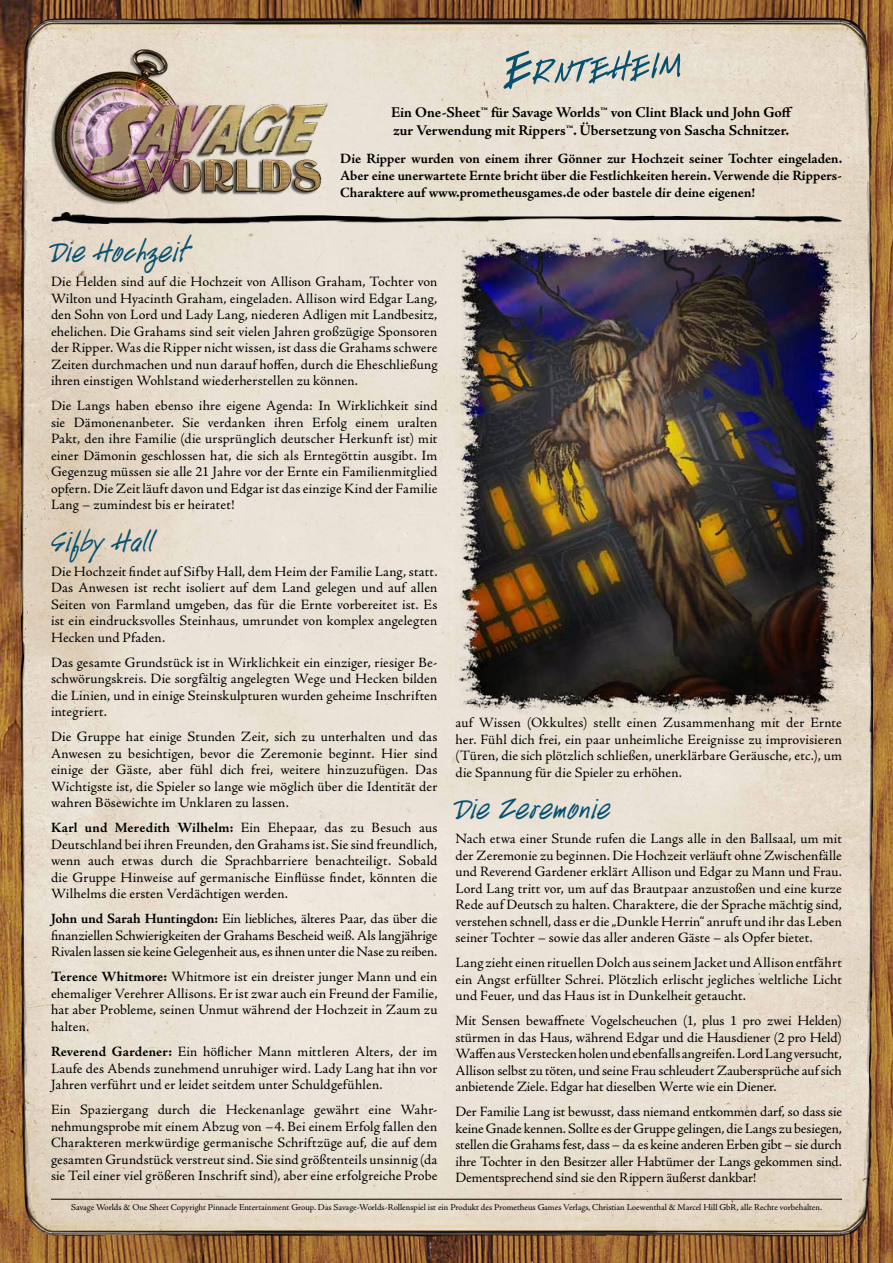
<style>
.page{position:relative;width:893px;height:1263px;background:#fff}
.page>*{position:absolute;margin:0;border:0;box-sizing:border-box;transform-origin:0 0}
.t1{font:700 50.4px "Hand Script";color:#065171}
.t2{font:700 39px "Hand Script";letter-spacing:-.005em;color:#065171}
.t3{font:700 15px/18px "Adobe Jenson Pro";letter-spacing:-.005em;color:#000}
.t4{font:14.25px/16.5px "Adobe Jenson Pro";letter-spacing:.005em;color:#000;text-align:justify}
.t5{font:700 14.25px/17.1px "Adobe Jenson Pro";letter-spacing:-.005em;color:#000;text-align:justify}
.t6{font:9px "Adobe Jenson Pro";letter-spacing:-.005em;color:#000}
.s1{font-size:72px}
.s2{font-weight:700}
</style>
<div class="page">
<img style="left:0;top:0;width:893px;height:1263px">
<img style="left:44px;top:45px;width:288px;height:167px">
<img style="left:51px;top:213px;width:791px;height:10px">
<hr style="left:51px;top:1199px;width:791px;height:1px;background:#000">
<img style="left:455px;top:234px;width:387px;height:483px">
<h1 class="t1" style="left:504px;top:50px;width:179px;rotate:-3deg"><span class="s1">E</span>rnteheim</h1>
<p class="t3" style="left:391px;top:104px;width:403px">Ein One-Sheet™ für Savage Worlds™ von Clint Black und John Goff zur Verwendung mit Rippers™. Übersetzung von Sascha Schnitzer.</p>
<p class="t5" style="left:340px;top:150px;width:504px">Die Ripper wurden von einem ihrer Gönner zur Hochzeit seiner Tochter eingeladen.<br>Aber eine unerwartete Ernte bricht über die Festlichkeiten herein. Verwende die Rippers-Charaktere auf www.prometheusgames.de oder bastele dir deine eigenen!</p>
<h2 class="t2" style="left:51px;top:234px;width:141px">Die Hochzeit</h2>
<p class="t4" style="left:51px;top:274px;width:388px">Die Helden sind auf die Hochzeit von Allison Graham, Tochter von Wilton und Hyacinth Graham, eingeladen. Allison wird Edgar Lang, den Sohn von Lord und Lady Lang, niederen Adligen mit Landbesitz, ehelichen. Die Grahams sind seit vielen Jahren großzügige Sponsoren der Ripper. Was die Ripper nicht wissen, ist dass die Grahams schwere Zeiten durchmachen und nun darauf hoffen, durch die Eheschließung ihren einstigen Wohlstand wiederherstellen zu können.</p>
<p class="t4" style="left:51px;top:398px;width:388px">Die Langs haben ebenso ihre eigene Agenda: In Wirklichkeit sind sie Dämonenanbeter. Sie verdanken ihren Erfolg einem uralten Pakt, den ihre Familie (die ursprünglich deutscher Herkunft ist) mit einer Dämonin geschlossen hat, die sich als Erntegöttin ausgibt. Im Gegenzug müssen sie alle 21 Jahre vor der Ernte ein Familienmitglied opfern. Die Zeit läuft davon und Edgar ist das einzige Kind der Familie Lang – zumindest bis er heiratet!</p>
<h2 class="t2" style="left:51px;top:523px;width:105px">Sifby Hall</h2>
<p class="t4" style="left:51px;top:563px;width:388px">Die Hochzeit findet auf Sifby Hall, dem Heim der Familie Lang, statt.<br>Das Anwesen ist recht isoliert auf dem Land gelegen und auf allen Seiten von Farmland umgeben, das für die Ernte vorbereitet ist. Es ist ein eindrucksvolles Steinhaus, umrundet von komplex angelegten Hecken und Pfaden.</p>
<p class="t4" style="left:51px;top:654px;width:388px">Das gesamte Grundstück ist in Wirklichkeit ein einziger, riesiger Be&shy;schwörungskreis. Die sorgfältig angelegten Wege und Hecken bilden die Linien, und in einige Steinskulpturen wurden geheime Inschriften integriert.</p>
<p class="t4" style="left:51px;top:729px;width:388px">Die Gruppe hat einige Stunden Zeit, sich zu unterhalten und das Anwesen zu besichtigen, bevor die Zeremonie beginnt. Hier sind einige der Gäste, aber fühl dich frei, weitere hinzuzufügen. Das Wichtigste ist, die Spieler so lange wie möglich über die Identität der wahren Bösewichte im Unklaren zu lassen.</p>
<p class="t4" style="left:51px;top:820px;width:388px"><span class="s2">Karl und Meredith Wilhelm:</span> Ein Ehepaar, das zu Besuch aus Deutschland bei ihren Freunden, den Grahams ist. Sie sind freundlich, wenn auch etwas durch die Sprachbarriere benachteiligt. Sobald die Gruppe Hinweise auf germanische Einflüsse findet, könnten die Wilhelms die ersten Verdächtigen werden.</p>
<p class="t4" style="left:51px;top:911px;width:388px"><span class="s2">John und Sarah Huntingdon:</span> Ein liebliches, älteres Paar, das über die finanziellen Schwierigkeiten der Grahams Bescheid weiß. Als langjährige Rivalen lassen sie keine Gelegenheit aus, es ihnen unter die Nase zu reiben.</p>
<p class="t4" style="left:51px;top:969px;width:388px"><span class="s2">Terence Whitmore:</span> Whitmore ist ein dreister junger Mann und ein ehemaliger Verehrer Allisons. Er ist zwar auch ein Freund der Familie, hat aber Probleme, seinen Unmut während der Hochzeit in Zaum zu halten.</p>
<p class="t4" style="left:51px;top:1043px;width:388px"><span class="s2">Reverend Gardener:</span> Ein höflicher Mann mittleren Alters, der im Laufe des Abends zunehmend unruhiger wird. Lady Lang hat ihn vor Jahren verführt und er leidet seitdem unter Schuldgefühlen.</p>
<p class="t4" style="left:51px;top:1101px;width:388px">Ein Spaziergang durch die Heckenanlage gewährt eine Wahr&shy;nehmungsprobe mit einem Abzug von −4. Bei einem Erfolg fallen den Charakteren merkwürdige germanische Schriftzüge auf, die auf dem gesamten Grundstück verstreut sind. Sie sind größtenteils unsinnig (da sie Teil einer viel größeren Inschrift sind), aber eine erfolgreiche Probe</p>
<p class="t4" style="left:455px;top:715px;width:388px">auf Wissen (Okkultes) stellt einen Zusammenhang mit der Ernte her. Fühl dich frei, ein paar unheimliche Ereignisse zu improvisieren (Türen, die sich plötzlich schließen, unerklärbare Geräusche, etc.), um die Spannung für die Spieler zu erhöhen.</p>
<h2 class="t2" style="left:455px;top:791px;width:157px">Die Zeremonie</h2>
<p class="t4" style="left:455px;top:831px;width:388px">Nach etwa einer Stunde rufen die Langs alle in den Ballsaal, um mit der Zeremonie zu beginnen. Die Hochzeit verläuft ohne Zwischenfälle und Reverend Gardener erklärt Allison und Edgar zu Mann und Frau.<br>Lord Lang tritt vor, um auf das Brautpaar anzustoßen und eine kurze Rede auf Deutsch zu halten. Charaktere, die der Sprache mächtig sind, verstehen schnell, dass er die „Dunkle Herrin“ anruft und ihr das Leben seiner Tochter – sowie das aller anderen Gäste – als Opfer bietet.</p>
<p class="t4" style="left:455px;top:955px;width:388px">Lang zieht einen rituellen Dolch aus seinem Jacket und Allison entfährt ein Angst erfüllter Schrei. Plötzlich erlischt jegliches weltliche Licht und Feuer, und das Haus ist in Dunkelheit getaucht.</p>
<p class="t4" style="left:455px;top:1013px;width:388px">Mit Sensen bewaffnete Vogelscheuchen (1, plus 1 pro zwei Helden) stürmen in das Haus, während Edgar und die Hausdiener (2 pro Held)<br>Waffen aus Verstecken holen und ebenfalls angreifen. Lord Lang versucht, Allison selbst zu töten, und seine Frau schleudert Zaubersprüche auf sich anbietende Ziele. Edgar hat dieselben Werte wie ein Diener.</p>
<p class="t4" style="left:455px;top:1104px;width:388px">Der Familie Lang ist bewusst, dass niemand entkommen darf, so dass sie keine Gnade kennen. Sollte es der Gruppe gelingen, die Langs zu besiegen, stellen die Grahams fest, dass – da es keine anderen Erben gibt – sie durch ihre Tochter in den Besitzer aller Habtümer der Langs gekommen sind.<br>Dementsprechend sind sie den Rippern äußerst dankbar!</p>
<p class="t6" style="left:71px;top:1202px;width:752px">Savage Worlds &amp; One Sheet Copyright Pinnacle Entertainment Group. Das Savage-Worlds-Rollenspiel ist ein Produkt des Prometheus Games Verlags, Christian Loewenthal &amp; Marcel Hill GbR, alle Rechte vorbehalten.</p>
</div>
